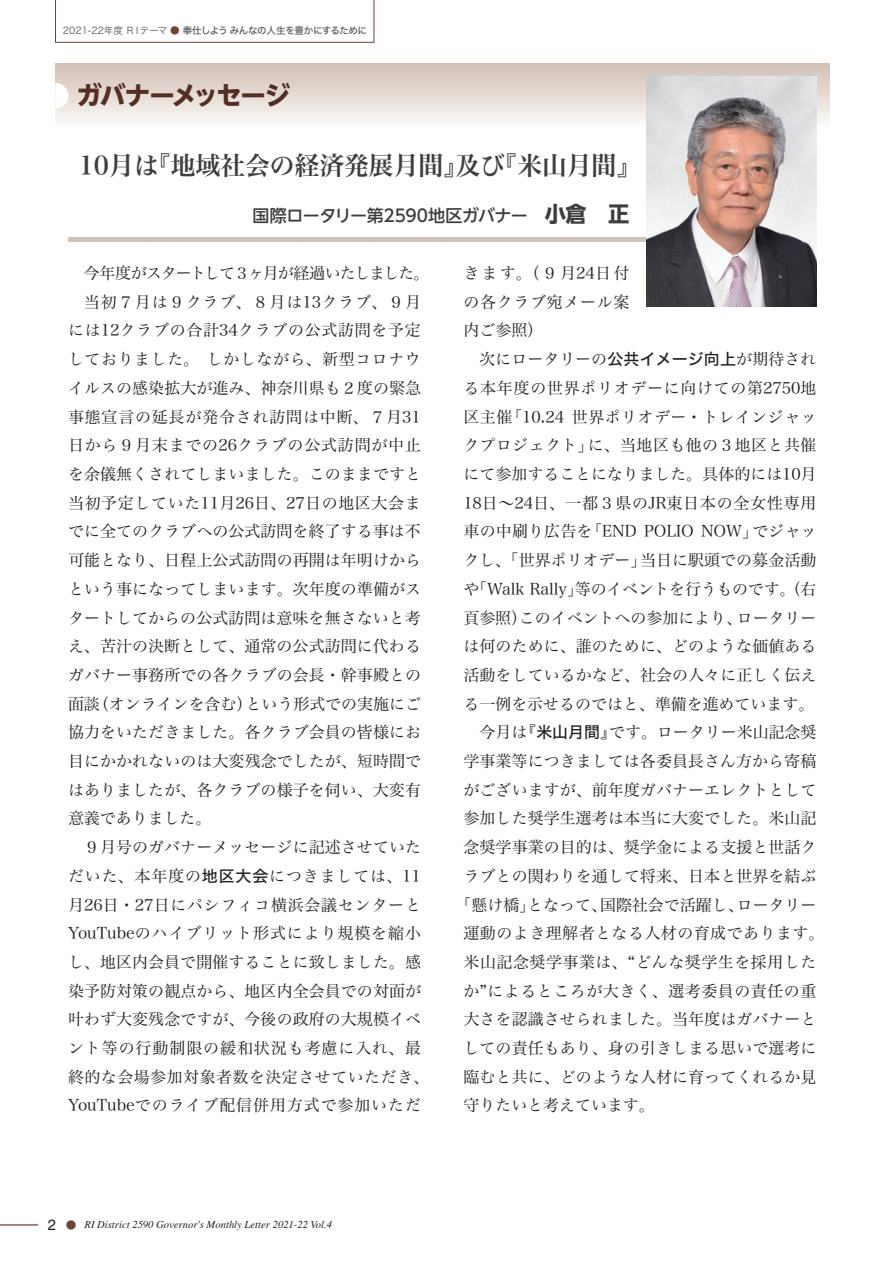
<style>
.page{position:relative;width:893px;height:1263px;background:#fff}
.page>*{position:absolute;margin:0;border:0;box-sizing:border-box;transform-origin:0 0}
.t1{font:25.5px "Hira Min Std W6";color:#3e3e3f}
.t2{font:700 25.5px "UD Shin Go NT Pro";letter-spacing:-.07em;color:#542d24}
.t3{font:500 16.95px "UD Shin Go NT Pro";letter-spacing:-.03em;color:#3e3e3f}
.t4{font:15.9px/28.7px "Hira Min Std W3";letter-spacing:.005em;color:#231f20;text-align:justify}
.t5{font:15.9px "Hira Min Std W3";letter-spacing:.045em;color:#231f20}
.t6{font:15.9px "Hira Min Std W3";letter-spacing:.06em;color:#231f20}
.t7{font:15.9px "Hira Min Std W3";letter-spacing:.03em;color:#231f20}
.t8{font:15.9px "Hira Min Std W3";letter-spacing:.05em;color:#231f20}
.t9{font:15.9px "Hira Min Std W3";letter-spacing:.055em;color:#231f20}
.t10{font:15.9px "Hira Min Std W3";letter-spacing:.035em;color:#231f20}
.t11{font:15.9px "Hira Min Std W3";letter-spacing:-.06em;color:#231f20}
.t12{font:15.9px "Hira Min Std W3";letter-spacing:.025em;color:#231f20}
.t13{font:15.9px "Hira Min Std W3";letter-spacing:.065em;color:#231f20}
.t14{font:15.9px "Hira Min Std W3";letter-spacing:.04em;color:#231f20}
.t15{font:italic 10.65px "Times LT Std";color:#231f20}
.t16{font:9.6px "Hira Kaku Std W5";letter-spacing:-.05em;color:#57585a}
.s1{font-family:"Hira Kaku Std W3"}
.s2{font-family:"Hira Kaku Std W3";color:#724237}
.s3{font-weight:700;font-size:21.3px}
.s4{font-family:"Hira Kaku Std W5"}
.s5{font-family:"Helvetica LT Std";font-style:normal;font-size:14.85px}
.s6{font-family:"Koz Min Pro";font-style:normal;color:#724237}
</style>
<div class="page">
<svg style="left:55px;top:64px;width:774px;height:64px"></svg>
<div style="left:68px;top:237px;width:578px;height:5px;background:#d1c0b5"></div>
<img style="left:646px;top:77px;width:170px;height:229px">
<hr style="left:0;top:1224px;width:38px;height:1px;background:#724237">
<svg style="left:55px;top:2px;width:319px;height:41px"></svg>
<p class="t16" style="left:63px;top:23px;width:306px"><span class="s1">2021-22年度 ＲＩテーマ</span> <span class="s2">●</span> 奉仕しよう みんなの人生を豊かにするために</p>
<h1 class="t2" style="left:77px;top:75px;width:215px">ガバナーメッセージ</h1>
<h1 class="t1" style="left:79px;top:147px;width:564px">10月は『地域社会の経済発展月間』及び『米山月間』</h1>
<p class="t3" style="left:253px;top:202px;width:378px">国際ロータリー第2590地区ガバナー　<span class="s3">小倉　正</span></p>
<p class="t11" style="left:84px;top:262px;width:347px">今年度がスタートして３ヶ月が経過いたしました。</p>
<p class="t13" style="left:84px;top:290px;width:339px">当初７月は９クラブ、８月は13クラブ、９月</p>
<p class="t5" style="left:68px;top:319px;width:354px">には12クラブの合計34クラブの公式訪問を予定</p>
<p class="t14" style="left:68px;top:348px;width:354px">しておりました。 しかしながら、新型コロナウ</p>
<p class="t4" style="left:68px;top:373px;width:355px">イルスの感染拡大が進み、神奈川県も２度の緊急</p>
<p class="t9" style="left:68px;top:405px;width:354px">事態宣言の延長が発令され訪問は中断、７月31</p>
<p class="t8" style="left:68px;top:434px;width:354px">日から９月末までの26クラブの公式訪問が中止</p>
<p class="t4" style="left:68px;top:459px;width:355px">を余儀無くされてしまいました。このままですと</p>
<p class="t5" style="left:68px;top:491px;width:354px">当初予定していた11月26日、27日の地区大会ま</p>
<p class="t4" style="left:68px;top:517px;width:354px">でに全てのクラブへの公式訪問を終了する事は不</p>
<p class="t4" style="left:68px;top:545px;width:355px">可能となり、日程上公式訪問の再開は年明けから</p>
<p class="t4" style="left:68px;top:574px;width:355px">という事になってしまいます。次年度の準備がス</p>
<p class="t4" style="left:68px;top:603px;width:354px">タートしてからの公式訪問は意味を無さないと考</p>
<p class="t4" style="left:68px;top:631px;width:354px">え、苦汁の決断として、通常の公式訪問に代わる</p>
<p class="t4" style="left:68px;top:660px;width:355px">ガバナー事務所での各クラブの会長・幹事殿との</p>
<p class="t4" style="left:68px;top:689px;width:354px">面談（オンラインを含む）という形式での実施にご</p>
<p class="t4" style="left:68px;top:717px;width:355px">協力をいただきました。各クラブ会員の皆様にお</p>
<p class="t4" style="left:68px;top:746px;width:355px">目にかかれないのは大変残念でしたが、短時間で</p>
<p class="t4" style="left:68px;top:775px;width:354px">はありましたが、各クラブの様子を伺い、大変有</p>
<p class="t4" style="left:68px;top:804px;width:145px">意義でありました。</p>
<p class="t4" style="left:84px;top:832px;width:339px">９月号のガバナーメッセージに記述させていた</p>
<p class="t9" style="left:68px;top:864px;width:354px">だいた、本年度の<span class="s4">地区大会</span>につきましては、11</p>
<p class="t8" style="left:68px;top:893px;width:354px">月26日・27日にパシフィコ横浜会議センターと</p>
<p class="t6" style="left:68px;top:922px;width:354px">YouTubeのハイブリット形式により規模を縮小</p>
<p class="t4" style="left:68px;top:947px;width:354px">し、地区内会員で開催することに致しました。感</p>
<p class="t4" style="left:68px;top:976px;width:355px">染予防対策の観点から、地区内全会員での対面が</p>
<p class="t4" style="left:68px;top:1005px;width:355px">叶わず大変残念ですが、今後の政府の大規模イベ</p>
<p class="t6" style="left:68px;top:1037px;width:355px">ント等の行動制限の緩和状況も考慮に入れ、最</p>
<p class="t7" style="left:68px;top:1065px;width:362px">終的な会場参加対象者数を決定させていただき、</p>
<p class="t6" style="left:68px;top:1094px;width:354px">YouTubeでのライブ配信併用方式で参加いただ</p>
<p class="t15" style="left:48px;top:1219px;width:286px"><span class="s5">2</span> <span class="s6">●</span> RI District 2590 Governor's Monthly Letter 2021-22 Vol.4</p>
<p class="t4" style="left:463px;top:258px;width:167px">きます。（９月24日付の各クラブ宛メール案内ご参照）</p>
<p class="t4" style="left:479px;top:344px;width:339px">次にロータリーの<span class="s4">公共イメージ向上</span>が期待され</p>
<p class="t5" style="left:463px;top:376px;width:355px">る本年度の世界ポリオデーに向けての第2750地</p>
<p class="t7" style="left:463px;top:405px;width:355px">区主催「10.24 世界ポリオデー・トレインジャッ</p>
<p class="t12" style="left:463px;top:434px;width:355px">クプロジェクト」に、当地区も他の３地区と共催</p>
<p class="t4" style="left:463px;top:459px;width:355px">にて参加することになりました。具体的には10月</p>
<p class="t5" style="left:463px;top:491px;width:355px">18日～24日、一都３県のJR東日本の全女性専用</p>
<p class="t4" style="left:463px;top:517px;width:355px">車の中刷り広告を「END POLIO NOW」でジャッ</p>
<p class="t4" style="left:463px;top:545px;width:355px">クし、「世界ポリオデー」当日に駅頭での募金活動</p>
<p class="t4" style="left:463px;top:574px;width:355px">や「Walk Rally」等のイベントを行うものです。（右</p>
<p class="t4" style="left:463px;top:603px;width:354px">頁参照）このイベントへの参加により、ロータリー</p>
<p class="t4" style="left:463px;top:631px;width:354px">は何のために、誰のために、どのような価値ある</p>
<p class="t4" style="left:463px;top:660px;width:355px">活動をしているかなど、社会の人々に正しく伝え</p>
<p class="t4" style="left:463px;top:689px;width:352px">る一例を示せるのではと、準備を進めています。</p>
<p class="t4" style="left:479px;top:717px;width:338px">今月は『<span class="s4">米山月間</span>』です。ロータリー米山記念奨</p>
<p class="t4" style="left:463px;top:746px;width:354px">学事業等につきましては各委員長さん方から寄稿</p>
<p class="t4" style="left:463px;top:775px;width:355px">がございますが、前年度ガバナーエレクトとして</p>
<p class="t4" style="left:463px;top:804px;width:355px">参加した奨学生選考は本当に大変でした。米山記</p>
<p class="t4" style="left:463px;top:832px;width:355px">念奨学事業の目的は、奨学金による支援と世話ク</p>
<p class="t4" style="left:463px;top:861px;width:355px">ラブとの関わりを通して将来、日本と世界を結ぶ</p>
<p class="t4" style="left:456px;top:890px;width:362px">「懸け橋」となって、国際社会で活躍し、ロータリー</p>
<p class="t7" style="left:463px;top:922px;width:362px">運動のよき理解者となる人材の育成であります。</p>
<p class="t10" style="left:463px;top:950px;width:354px">米山記念奨学事業は、“どんな奨学生を採用した</p>
<p class="t10" style="left:463px;top:979px;width:354px">か”によるところが大きく、選考委員の責任の重</p>
<p class="t4" style="left:463px;top:1005px;width:355px">大さを認識させられました。当年度はガバナーと</p>
<p class="t4" style="left:463px;top:1033px;width:355px">しての責任もあり、身の引きしまる思いで選考に</p>
<p class="t4" style="left:463px;top:1062px;width:355px">臨むと共に、どのような人材に育ってくれるか見</p>
<p class="t4" style="left:463px;top:1091px;width:193px">守りたいと考えています。</p>
</div>
